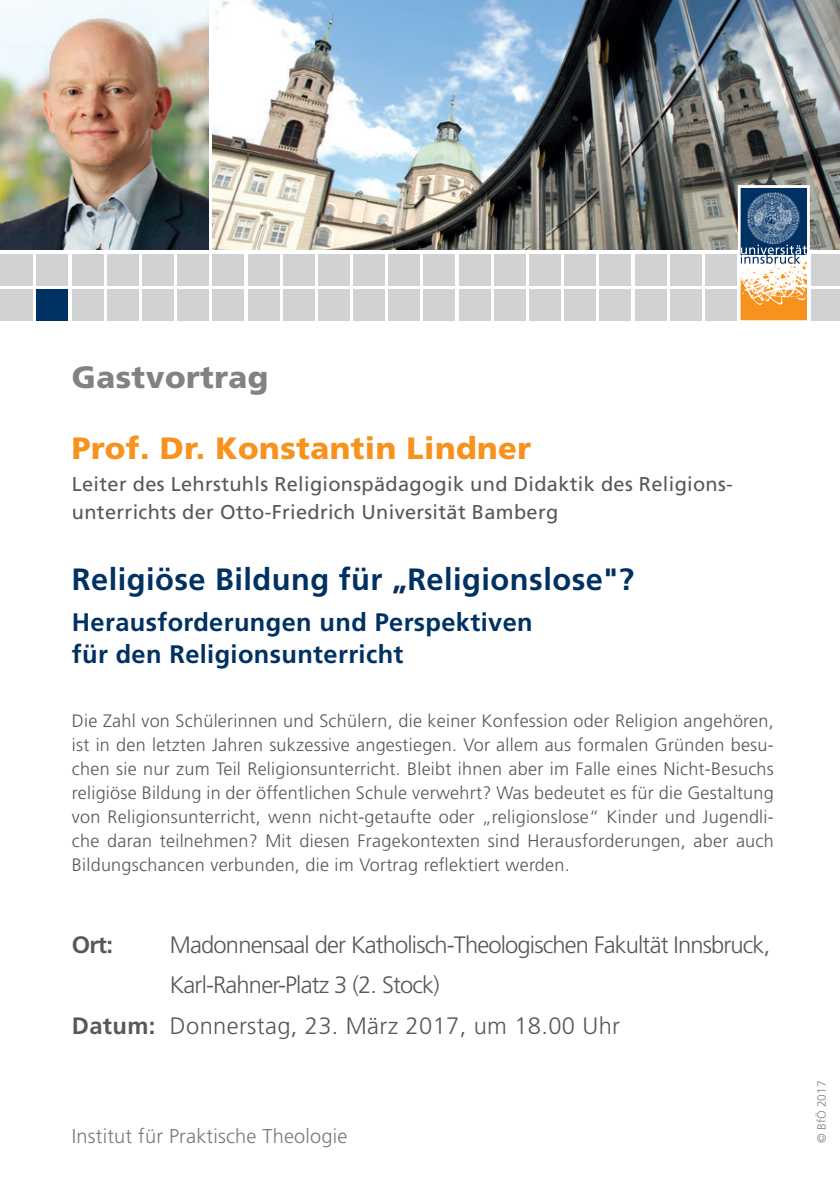
<style>
.page{position:relative;width:840px;height:1191px;background:#fff}
.page>*{position:absolute;margin:0;border:0;box-sizing:border-box;transform-origin:0 0}
.t1{font:700 30.8px "Frutiger";letter-spacing:.015em;color:#003163}
.t2{font:900 30.8px "Frutiger";letter-spacing:.015em;color:#f7931d}
.t3{font:900 30.8px "Frutiger";letter-spacing:.015em;color:#808285}
.t4{font:700 25.4px/31.8px "Frutiger";letter-spacing:.015em;color:#003163}
.t5{font:300 23.8px "Frutiger";letter-spacing:-.035em;color:#57585a}
.t6{font:300 23.8px "Frutiger";letter-spacing:.015em;color:#57585a}
.t7{font:700 23.8px "Frutiger";color:#57585a}
.t8{font:20px/28.2px "Frutiger";letter-spacing:.015em;color:#57585a}
.t9{font:300 20px "Frutiger";letter-spacing:.01em;color:#787a7d}
.t10{font:300 18px/24px "Frutiger";letter-spacing:.015em;color:#57585a;text-align:justify}
.t11{font:300 12px "Frutiger";color:#808285}
.s1{font-weight:700}
</style>
<div class="page">
<img style="left:212px;top:0;width:627px;height:250px">
<img style="left:0;top:0;width:208px;height:250px">
<svg style="left:736px;top:184px;width:74px;height:137px"></svg>
<div style="left:705px;top:289px;width:31px;height:31px;background:#d1d2d4"></div>
<div style="left:670px;top:289px;width:31px;height:31px;background:#d1d2d4"></div>
<div style="left:634px;top:289px;width:32px;height:31px;background:#d1d2d4"></div>
<div style="left:599px;top:289px;width:31px;height:31px;background:#d1d2d4"></div>
<div style="left:564px;top:289px;width:31px;height:31px;background:#d1d2d4"></div>
<div style="left:529px;top:289px;width:31px;height:31px;background:#d1d2d4"></div>
<div style="left:459px;top:289px;width:31px;height:31px;background:#d1d2d4"></div>
<div style="left:353px;top:289px;width:31px;height:31px;background:#d1d2d4"></div>
<div style="left:248px;top:289px;width:31px;height:31px;background:#d1d2d4"></div>
<div style="left:142px;top:289px;width:31px;height:31px;background:#d1d2d4"></div>
<div style="left:37px;top:289px;width:31px;height:31px;background:#003163"></div>
<div style="left:423px;top:289px;width:32px;height:31px;background:#d1d2d4"></div>
<div style="left:318px;top:289px;width:31px;height:31px;background:#d1d2d4"></div>
<div style="left:212px;top:289px;width:32px;height:31px;background:#d1d2d4"></div>
<div style="left:107px;top:289px;width:31px;height:31px;background:#d1d2d4"></div>
<div style="left:494px;top:289px;width:31px;height:31px;background:#d1d2d4"></div>
<div style="left:388px;top:289px;width:31px;height:31px;background:#d1d2d4"></div>
<div style="left:283px;top:289px;width:31px;height:31px;background:#d1d2d4"></div>
<div style="left:177px;top:289px;width:31px;height:31px;background:#d1d2d4"></div>
<div style="left:72px;top:289px;width:31px;height:31px;background:#d1d2d4"></div>
<div style="left:810px;top:289px;width:29px;height:31px;background:#d1d2d4"></div>
<div style="left:810px;top:254px;width:29px;height:31px;background:#d1d2d4"></div>
<div style="left:705px;top:254px;width:31px;height:31px;background:#d1d2d4"></div>
<div style="left:670px;top:254px;width:31px;height:31px;background:#d1d2d4"></div>
<div style="left:634px;top:254px;width:32px;height:31px;background:#d1d2d4"></div>
<div style="left:599px;top:254px;width:31px;height:31px;background:#d1d2d4"></div>
<div style="left:564px;top:254px;width:31px;height:31px;background:#d1d2d4"></div>
<div style="left:529px;top:254px;width:31px;height:31px;background:#d1d2d4"></div>
<div style="left:459px;top:254px;width:31px;height:31px;background:#d1d2d4"></div>
<div style="left:353px;top:254px;width:31px;height:31px;background:#d1d2d4"></div>
<div style="left:248px;top:254px;width:31px;height:31px;background:#d1d2d4"></div>
<div style="left:142px;top:254px;width:31px;height:31px;background:#d1d2d4"></div>
<div style="left:37px;top:254px;width:31px;height:31px;background:#d1d2d4"></div>
<div style="left:423px;top:254px;width:32px;height:31px;background:#d1d2d4"></div>
<div style="left:318px;top:254px;width:31px;height:31px;background:#d1d2d4"></div>
<div style="left:212px;top:254px;width:32px;height:31px;background:#d1d2d4"></div>
<div style="left:107px;top:254px;width:31px;height:31px;background:#d1d2d4"></div>
<div style="left:0;top:289px;width:33px;height:31px;background:#d1d2d4"></div>
<div style="left:0;top:254px;width:33px;height:31px;background:#d1d2d4"></div>
<div style="left:494px;top:254px;width:31px;height:31px;background:#d1d2d4"></div>
<div style="left:388px;top:254px;width:31px;height:31px;background:#d1d2d4"></div>
<div style="left:283px;top:254px;width:31px;height:31px;background:#d1d2d4"></div>
<div style="left:177px;top:254px;width:31px;height:31px;background:#d1d2d4"></div>
<div style="left:72px;top:254px;width:31px;height:31px;background:#d1d2d4"></div>
<h1 class="t3" style="left:72px;top:359px;width:198px">Gastvortrag</h1>
<h1 class="t2" style="left:72px;top:429px;width:460px">Prof. Dr. Konstantin Lindner</h1>
<p class="t8" style="left:72px;top:469px;width:662px">Leiter des Lehrstuhls Religionspädagogik und Didaktik des Religions&shy;unterrichts der Otto-Friedrich Universität Bamberg</p>
<h1 class="t1" style="left:72px;top:560px;width:563px">Religiöse Bildung für „Religionslose"?</h1>
<h2 class="t4" style="left:72px;top:606px;width:462px">Herausforderungen und Perspektiven für den Religionsunterricht</h2>
<p class="t10" style="left:72px;top:709px;width:703px">Die Zahl von Schülerinnen und Schülern, die keiner Konfession oder Religion angehören, ist in den letzten Jahren sukzessive angestiegen. Vor allem aus formalen Gründen besu&shy;chen sie nur zum Teil Religionsunterricht. Bleibt ihnen aber im Falle eines Nicht-Besuchs religiöse Bildung in der öffentlichen Schule verwehrt? Was bedeutet es für die Gestaltung von Religionsunterricht, wenn nicht-getaufte oder „religionslose“ Kinder und Jugendli&shy;che daran teilnehmen? Mit diesen Fragekontexten sind Herausforderungen, aber auch Bildungschancen verbunden, die im Vortrag reflektiert werden.</p>
<h3 class="t7" style="left:72px;top:930px;width:42px">Ort:</h3>
<h3 class="t5" style="left:170px;top:931px;width:601px">Madonnensaal der Katholisch-Theologischen Fakultät Innsbruck,</h3>
<h3 class="t5" style="left:170px;top:971px;width:271px">Karl-Rahner-Platz 3 (2. Stock)</h3>
<h3 class="t6" style="left:72px;top:1012px;width:549px"><span class="s1">Datum:</span> Donnerstag, 23. März 2017, um 18.00 Uhr</h3>
<p class="t9" style="left:72px;top:1124px;width:277px">Institut für Praktische Theologie</p>
<p class="t11" style="left:814px;top:1143px;width:64px;rotate:-90deg">© BfÖ 2017</p>
</div>
